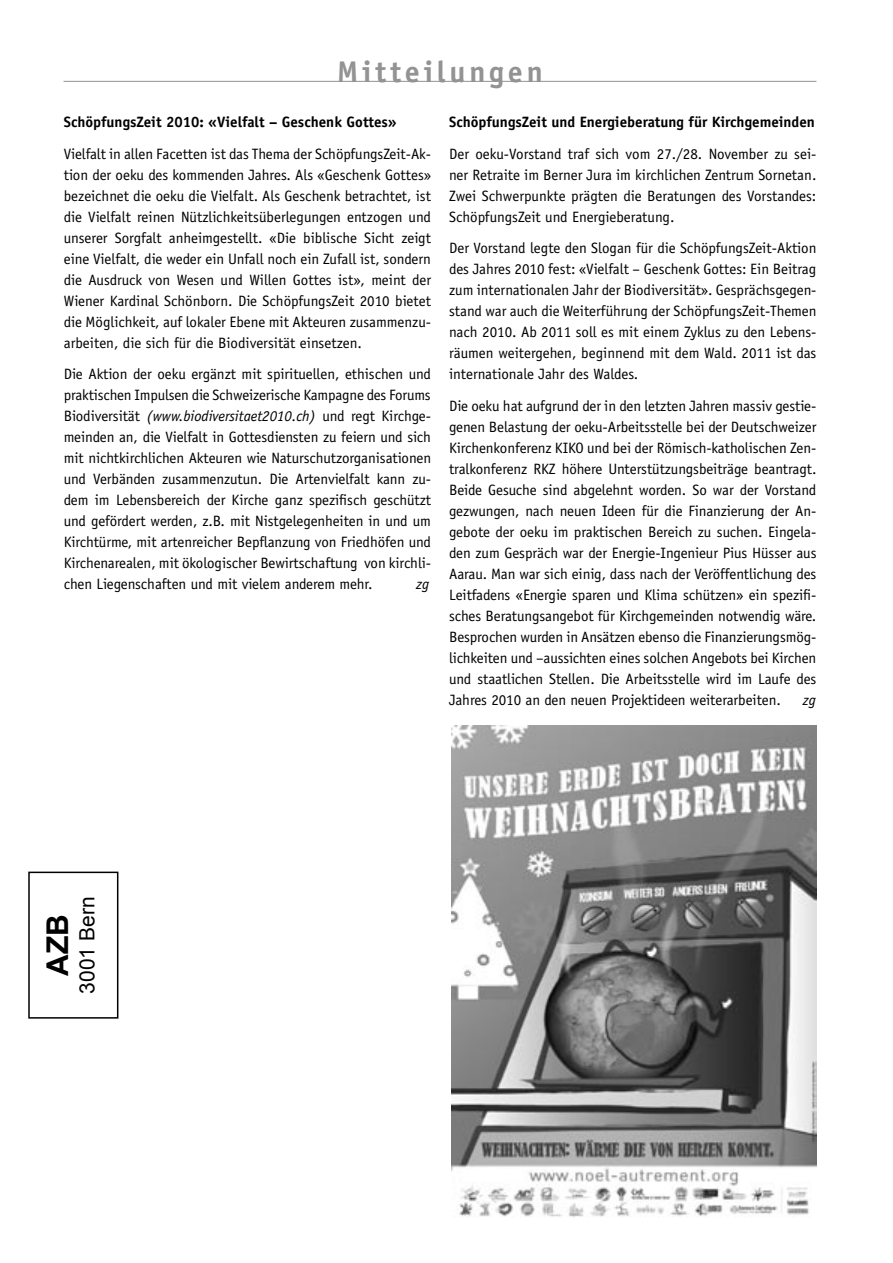
<style>
.page{position:relative;width:893px;height:1263px;background:#fff}
.page>*{position:absolute;margin:0;border:0;box-sizing:border-box;transform-origin:0 0}
.Titel_Netzwerk__Mitteilungen_grau_ohne_B{font:700 30px "Officina Sans";letter-spacing:.125em;color:#939393}
.Autorenname{font:700 30px "Arial";color:#000}
.Autorenname-2{font:21px "Arial";color:#000}
.Text_D{font:15px/21px "Officina Sans";letter-spacing:-.005em;color:#000;text-align:justify}
.Zwischentitel_im_Text{font:700 15px "Officina Sans";color:#000}
.Text_D-2{font:italic 15px "Officina Sans";color:#000}
.s1{font-style:italic}
</style>
<div class="page">
<div style="left:28px;top:872px;width:90px;height:147px;border:2px solid #000"></div>
<hr style="left:64px;top:81px;width:752px;height:1px;background:#939393">
<img style="left:451px;top:726px;width:365px;height:491px">
<p class="Titel_Netzwerk__Mitteilungen_grau_ohne_B" style="left:337px;top:53px;width:207px">Mitteilungen</p>
<p class="Zwischentitel_im_Text" style="left:64px;top:113px;width:335px">SchöpfungsZeit 2010: «Vielfalt – Geschenk Gottes»</p>
<p class="Text_D" style="left:64px;top:143px;width:369px">Vielfalt in allen Facetten ist das Thema der SchöpfungsZeit-Ak&shy;tion der oeku des kommenden Jahres. Als «Geschenk Gottes» bezeichnet die oeku die Vielfalt. Als Geschenk betrachtet, ist die Vielfalt reinen Nützlichkeitsüberlegungen entzogen und unserer Sorgfalt anheimgestellt. «Die biblische Sicht zeigt eine Vielfalt, die weder ein Unfall noch ein Zufall ist, sondern die Ausdruck von Wesen und Willen Gottes ist», meint der Wiener Kardinal Schönborn. Die SchöpfungsZeit 2010 bietet die Möglichkeit, auf lokaler Ebene mit Akteuren zusammenzu&shy;arbeiten, die sich für die Biodiversität einsetzen.</p>
<p class="Text_D" style="left:64px;top:363px;width:369px">Die Aktion der oeku ergänzt mit spirituellen, ethischen und praktischen Impulsen die Schweizerische Kampagne des Forums Biodiversität <span class="s1">(www.biodiversitaet2010.ch)</span> und regt Kirchge&shy;meinden an, die Vielfalt in Gottesdiensten zu feiern und sich mit nichtkirchlichen Akteuren wie Naturschutzorganisationen und Verbänden zusammenzutun. Die Artenvielfalt kann zu&shy;dem im Lebensbereich der Kirche ganz spezifisch geschützt und gefördert werden, z.B. mit Nistgelegenheiten in und um Kirchtürme, mit artenreicher Bepflanzung von Friedhöfen und Kirchenarealen, mit ökologischer Bewirtschaftung von kirchli&shy;chen Liegenschaften und mit vielem anderem mehr.</p>
<p class="Zwischentitel_im_Text" style="left:449px;top:113px;width:367px">SchöpfungsZeit und Energieberatung für Kirchgemeinden</p>
<p class="Text_D" style="left:449px;top:143px;width:369px">Der oeku-Vorstand traf sich vom 27./28. November zu sei&shy;ner Retraite im Berner Jura im kirchlichen Zentrum Sornetan.<br>Zwei Schwerpunkte prägten die Beratungen des Vorstandes:<br>SchöpfungsZeit und Energieberatung.</p>
<p class="Text_D" style="left:449px;top:237px;width:369px">Der Vorstand legte den Slogan für die SchöpfungsZeit-Aktion des Jahres 2010 fest: «Vielfalt – Geschenk Gottes: Ein Beitrag zum internationalen Jahr der Biodiversität». Gesprächsgegen&shy;stand war auch die Weiterführung der SchöpfungsZeit-Themen nach 2010. Ab 2011 soll es mit einem Zyklus zu den Lebens&shy;räumen weitergehen, beginnend mit dem Wald. 2011 ist das internationale Jahr des Waldes.</p>
<p class="Text_D" style="left:449px;top:395px;width:369px">Die oeku hat aufgrund der in den letzten Jahren massiv gestie&shy;genen Belastung der oeku-Arbeitsstelle bei der Deutschweizer Kirchenkonferenz KIKO und bei der Römisch-katholischen Zen&shy;tralkonferenz RKZ höhere Unterstützungsbeiträge beantragt.<br>Beide Gesuche sind abgelehnt worden. So war der Vorstand gezwungen, nach neuen Ideen für die Finanzierung der An&shy;gebote der oeku im praktischen Bereich zu suchen. Eingela&shy;den zum Gespräch war der Energie-Ingenieur Pius Hüsser aus Aarau. Man war sich einig, dass nach der Veröffentlichung des Leitfadens «Energie sparen und Klima schützen» ein spezifi&shy;sches Beratungsangebot für Kirchgemeinden notwendig wäre.<br>Besprochen wurden in Ansätzen ebenso die Finanzierungsmög&shy;lichkeiten und –aussichten eines solchen Angebots bei Kirchen und staatlichen Stellen. Die Arbeitsstelle wird im Laufe des Jahres 2010 an den neuen Projektideen weiterarbeiten.</p>
<p class="Text_D-2" style="left:416px;top:575px;width:14px">zg</p>
<p class="Text_D-2" style="left:803px;top:691px;width:14px">zg</p>
<p class="Autorenname" style="left:38px;top:976px;width:63px;rotate:-90deg">AZB</p>
<p class="Autorenname-2" style="left:73px;top:993px;width:98px;rotate:-90deg">3001 Bern</p>
</div>
